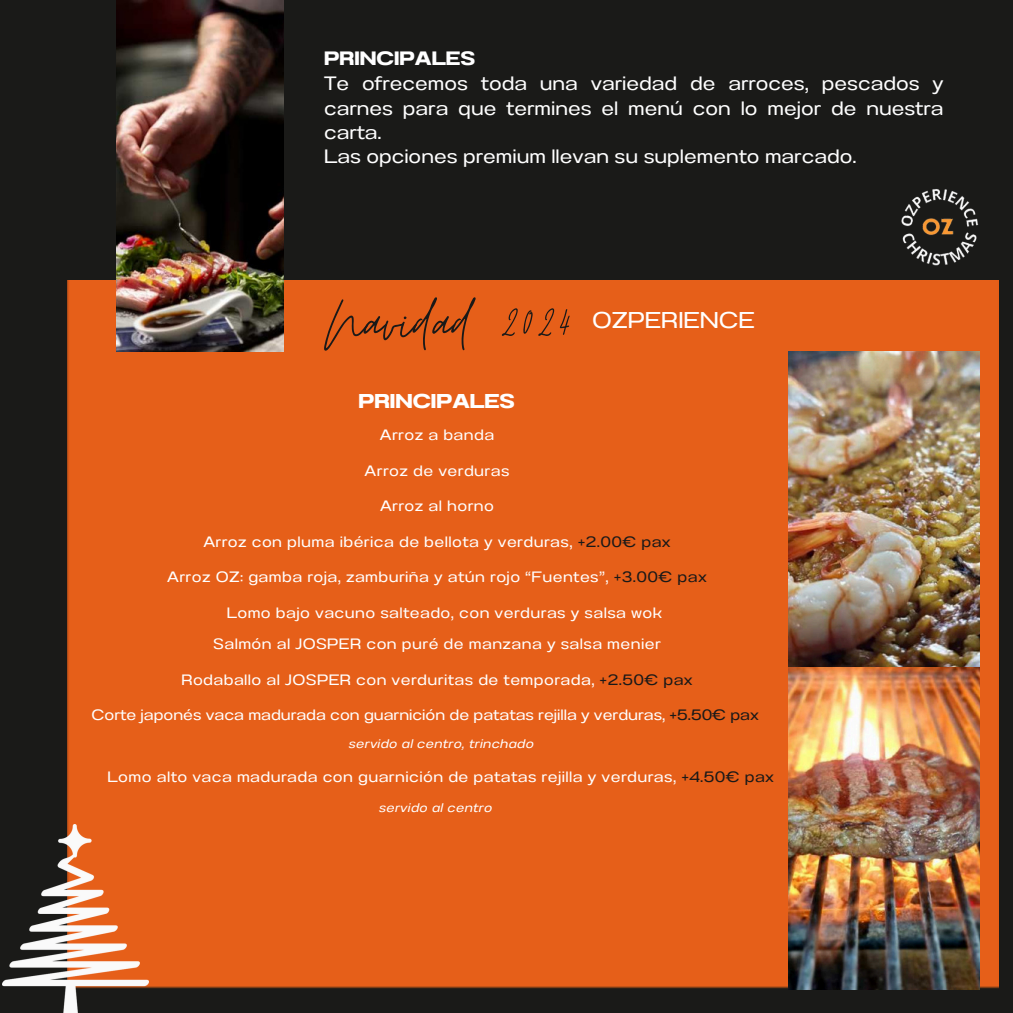
<style>
.page{position:relative;width:1013px;height:1013px;background:#fff}
.page>*{position:absolute;margin:0;border:0;box-sizing:border-box;transform-origin:0 0}
.t1{font:70.88px "Moon Time";color:#1a1918}
.t2{font:22.88px "Anantason Wd 150";color:#fff}
.t3{font:20px "Anantason Bold Wd 150";color:#fff}
.t4{font:19.38px/24.4px "Anantason Wd 150";color:#fff}
.t5{font:19.38px "Anantason Bold Wd 150";color:#fff}
.t6{font:15px "Anantason Wd 150";letter-spacing:.03em;color:#fff}
.t7{font:15px "Anantason Wd 150";color:#fff}
.t8{font:12.5px "Anantason Wd 150 It";letter-spacing:.03em;color:#fff}
.s1{color:#1a1918}
</style>
<div class="page">
<div style="left:0;top:0;width:1012px;height:1012px;background:#1a1a18"></div>
<div style="left:68px;top:280px;width:930px;height:708px;background:#e65f19"></div>
<img style="left:116px;top:0;width:167px;height:352px">
<img style="left:788px;top:351px;width:191px;height:316px">
<img style="left:788px;top:667px;width:191px;height:322px">
<img style="left:901px;top:189px;width:78px;height:77px">
<img style="left:3px;top:825px;width:145px;height:187px">
<h3 class="t5" style="left:324px;top:47px;width:153px">PRINCIPALES</h3>
<h2 class="t4" style="left:324px;top:71px;width:621px">Te ofrecemos toda una variedad de arroces, pescados y carnes para que termines el menú con lo mejor de nuestra carta.<br>Las opciones premium llevan su suplemento marcado.</h2>
<p class="t1" style="left:324px;top:279px;width:250px">Navidad 2024</p>
<p class="t3" style="left:358px;top:389px;width:158px">PRINCIPALES</p>
<p class="t2" style="left:592px;top:306px;width:164px">OZPERIENCE</p>
<h5 class="t6" style="left:380px;top:426px;width:116px">Arroz a banda</h5>
<h5 class="t6" style="left:364px;top:461px;width:146px">Arroz de verduras</h5>
<h5 class="t6" style="left:380px;top:497px;width:115px">Arroz al horno</h5>
<h5 class="t6" style="left:203px;top:533px;width:469px">Arroz con pluma ibérica de bellota y verduras, <span class="s1">+2.00€ pax</span></h5>
<h5 class="t6" style="left:167px;top:568px;width:541px">Arroz OZ: gamba roja, zamburiña y atún rojo “Fuentes”, <span class="s1">+3.00€ pax</span></h5>
<h5 class="t6" style="left:227px;top:604px;width:437px">Lomo bajo vacuno salteado, con verduras y salsa wok</h5>
<p class="t6" style="left:213px;top:635px;width:449px">Salmón al JOSPER con puré de manzana y salsa menier</p>
<p class="t6" style="left:181px;top:671px;width:513px">Rodaballo al JOSPER con verduritas de temporada, <span class="s1">+2.50€ pax</span></p>
<p class="t7" style="left:92px;top:706px;width:668px">Corte japonés vaca madurada con guarnición de patatas rejilla y verduras, <span class="s1">+5.50€ pax</span></p>
<h5 class="t8" style="left:348px;top:736px;width:187px">servido al centro, trinchado</h5>
<h5 class="t6" style="left:107px;top:767px;width:668px">Lomo alto vaca madurada con guarnición de patatas rejilla y verduras, <span class="s1">+4.50€ pax</span></h5>
<p class="t8" style="left:378px;top:800px;width:114px">servido al centro</p>
</div>
